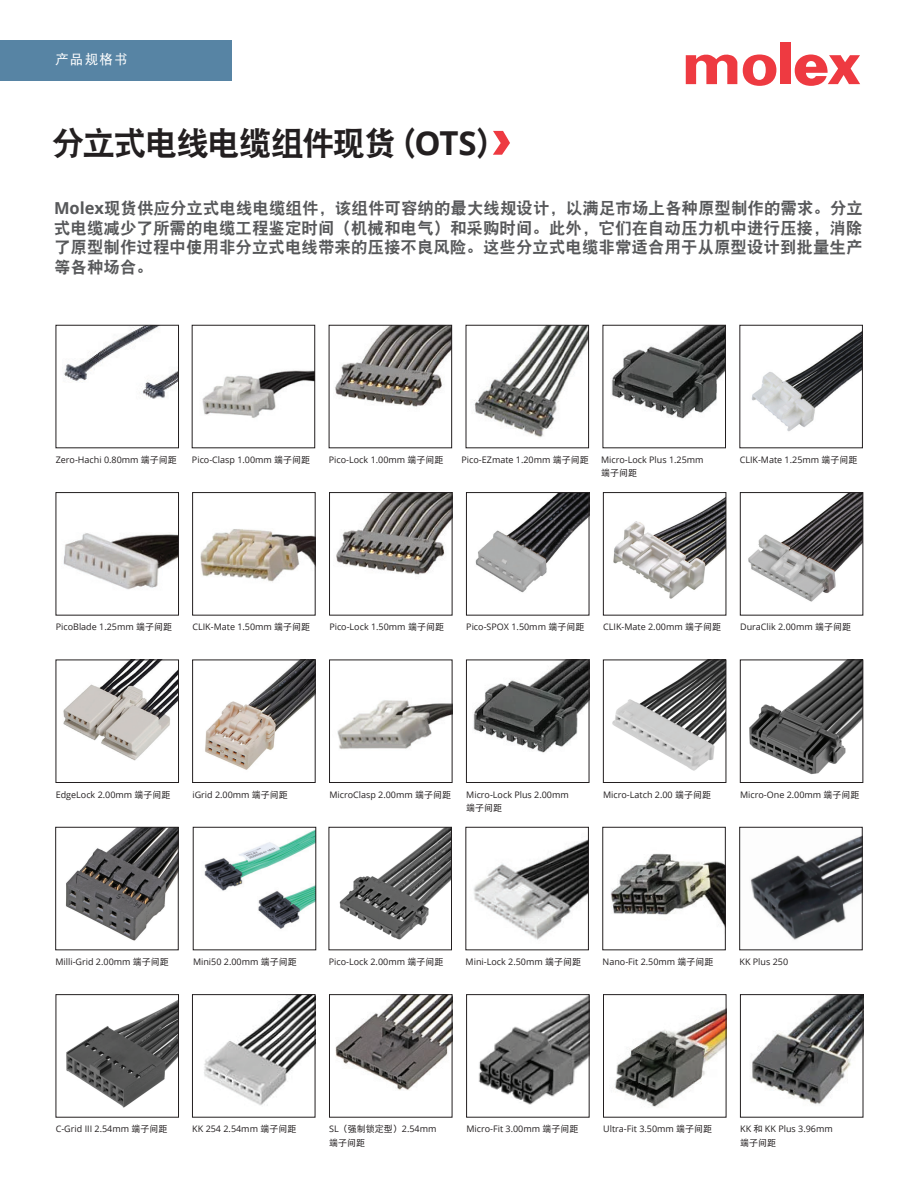
<style>
.page{position:relative;width:918px;height:1188px;background:#fff}
.page>*{position:absolute;margin:0;border:0;box-sizing:border-box;transform-origin:0 0}
.t1{font:33px "DFP Hei W9";letter-spacing:-.055em;color:#231f20}
.t2{font:16.5px/19.5px "DFP Hei W9";color:#57585a;text-align:justify}
.t3{font:13.5px "DFP Hei W5";letter-spacing:.1em;color:#fff}
.t4{font:9px "Open Sans";color:#231f20}
.t5{font:9px "DFP Hei W5";color:#231f20}
.s1{font-family:"Open Sans";font-weight:700}
.s2{font-family:"DFP Hei W5"}
</style>
<div class="page">
<div style="left:0;top:40px;width:231px;height:41px;background:#5784a4"></div>
<div style="left:780px;top:43px;width:10px;height:41px;background:#ee3a41"></div>
<svg style="left:743px;top:55px;width:33px;height:31px"></svg>
<svg style="left:686px;top:54px;width:51px;height:30px"></svg>
<svg style="left:795px;top:55px;width:65px;height:31px"></svg>
<svg style="left:493px;top:131px;width:17px;height:24px"></svg>
<img style="left:202px;top:370px;width:111px;height:48px">
<div style="left:192px;top:325px;width:123px;height:123px;border:1px solid #231f20"></div>
<img style="left:335px;top:327px;width:115px;height:80px">
<div style="left:329px;top:325px;width:123px;height:123px;border:1px solid #231f20"></div>
<img style="left:474px;top:327px;width:113px;height:111px">
<div style="left:466px;top:325px;width:123px;height:123px;border:1px solid #231f20"></div>
<img style="left:611px;top:327px;width:113px;height:92px">
<div style="left:603px;top:325px;width:123px;height:123px;border:1px solid #231f20"></div>
<img style="left:751px;top:331px;width:110px;height:101px">
<div style="left:740px;top:325px;width:123px;height:123px;border:1px solid #231f20"></div>
<img style="left:63px;top:533px;width:114px;height:57px">
<div style="left:56px;top:492px;width:123px;height:123px;border:1px solid #231f20"></div>
<img style="left:200px;top:529px;width:113px;height:53px">
<div style="left:192px;top:492px;width:123px;height:123px;border:1px solid #231f20"></div>
<img style="left:336px;top:494px;width:114px;height:81px">
<div style="left:329px;top:492px;width:123px;height:123px;border:1px solid #231f20"></div>
<img style="left:475px;top:494px;width:112px;height:99px">
<div style="left:466px;top:492px;width:123px;height:123px;border:1px solid #231f20"></div>
<img style="left:613px;top:498px;width:111px;height:101px">
<div style="left:603px;top:492px;width:123px;height:123px;border:1px solid #231f20"></div>
<img style="left:748px;top:494px;width:113px;height:108px">
<div style="left:740px;top:492px;width:123px;height:123px;border:1px solid #231f20"></div>
<img style="left:63px;top:662px;width:114px;height:99px">
<div style="left:56px;top:660px;width:123px;height:123px;border:1px solid #231f20"></div>
<img style="left:205px;top:662px;width:108px;height:108px">
<div style="left:192px;top:660px;width:123px;height:123px;border:1px solid #231f20"></div>
<img style="left:337px;top:700px;width:113px;height:49px">
<div style="left:329px;top:660px;width:123px;height:123px;border:1px solid #231f20"></div>
<img style="left:473px;top:662px;width:114px;height:91px">
<div style="left:466px;top:660px;width:123px;height:123px;border:1px solid #231f20"></div>
<img style="left:612px;top:662px;width:112px;height:109px">
<div style="left:603px;top:660px;width:123px;height:123px;border:1px solid #231f20"></div>
<img style="left:749px;top:662px;width:112px;height:113px">
<div style="left:740px;top:660px;width:123px;height:123px;border:1px solid #231f20"></div>
<img style="left:65px;top:829px;width:111px;height:112px">
<div style="left:55px;top:827px;width:123px;height:123px;border:1px solid #231f20"></div>
<img style="left:339px;top:829px;width:111px;height:111px">
<div style="left:329px;top:827px;width:123px;height:123px;border:1px solid #231f20"></div>
<img style="left:473px;top:840px;width:114px;height:100px">
<div style="left:466px;top:827px;width:123px;height:123px;border:1px solid #231f20"></div>
<img style="left:610px;top:853px;width:114px;height:73px">
<div style="left:603px;top:827px;width:123px;height:123px;border:1px solid #231f20"></div>
<img style="left:750px;top:836px;width:110px;height:104px">
<div style="left:740px;top:827px;width:122px;height:123px;border:1px solid #231f20"></div>
<img style="left:478px;top:996px;width:109px;height:109px">
<div style="left:466px;top:994px;width:123px;height:123px;border:1px solid #231f20"></div>
<img style="left:614px;top:1009px;width:110px;height:98px">
<div style="left:603px;top:994px;width:123px;height:123px;border:1px solid #231f20"></div>
<img style="left:752px;top:996px;width:109px;height:109px">
<div style="left:740px;top:994px;width:123px;height:123px;border:1px solid #231f20"></div>
<img style="left:204px;top:830px;width:110px;height:99px">
<div style="left:193px;top:827px;width:123px;height:123px;border:1px solid #231f20"></div>
<img style="left:63px;top:327px;width:114px;height:72px">
<div style="left:56px;top:325px;width:123px;height:123px;border:1px solid #231f20"></div>
<img style="left:66px;top:1000px;width:111px;height:108px">
<div style="left:56px;top:994px;width:123px;height:123px;border:1px solid #231f20"></div>
<img style="left:204px;top:996px;width:109px;height:110px">
<div style="left:192px;top:994px;width:123px;height:123px;border:1px solid #231f20"></div>
<img style="left:335px;top:996px;width:115px;height:94px">
<div style="left:329px;top:994px;width:123px;height:123px;border:1px solid #231f20"></div>
<h3 class="t3" style="left:55px;top:52px;width:74px">产品规格书</h3>
<h1 class="t1" style="left:52px;top:125px;width:457px">分立式电线电缆组件现货（<span class="s1">OTS</span>）</h1>
<h2 class="t2" style="left:54px;top:198px;width:811px"><span class="s1">Molex</span>现货供应分立式电线电缆组件，该组件可容纳的最大线规设计，以满足市场上各种原型制作的需求。分立式电缆减少了所需的电缆工程鉴定时间（机械和电气）和采购时间。此外，它们在自动压力机中进行压接，消除了原型制作过程中使用非分立式电线带来的压接不良风险。这些分立式电缆非常适合用于从原型设计到批量生产等各种场合。</h2>
<p class="t4" style="left:56px;top:453px;width:123px">Zero-Hachi 0.80mm <span class="s2">端子间距</span></p>
<p class="t4" style="left:192px;top:453px;width:120px">Pico-Clasp 1.00mm <span class="s2">端子间距</span></p>
<p class="t4" style="left:329px;top:453px;width:116px">Pico-Lock 1.00mm <span class="s2">端子间距</span></p>
<p class="t4" style="left:601px;top:453px;width:104px">Micro-Lock Plus 1.25mm</p>
<p class="t5" style="left:601px;top:468px;width:37px">端子间距</p>
<p class="t4" style="left:462px;top:453px;width:129px">Pico-EZmate 1.20mm <span class="s2">端子间距</span></p>
<p class="t4" style="left:740px;top:453px;width:119px">CLIK-Mate 1.25mm <span class="s2">端子间距</span></p>
<p class="t4" style="left:56px;top:621px;width:118px">PicoBlade 1.25mm <span class="s2">端子间距</span></p>
<p class="t4" style="left:192px;top:621px;width:119px">CLIK-Mate 1.50mm <span class="s2">端子间距</span></p>
<p class="t4" style="left:329px;top:621px;width:116px">Pico-Lock 1.50mm <span class="s2">端子间距</span></p>
<p class="t4" style="left:466px;top:621px;width:120px">Pico-SPOX 1.50mm <span class="s2">端子间距</span></p>
<p class="t4" style="left:603px;top:621px;width:119px">CLIK-Mate 2.00mm <span class="s2">端子间距</span></p>
<p class="t4" style="left:740px;top:621px;width:112px">DuraClik 2.00mm <span class="s2">端子间距</span></p>
<p class="t4" style="left:56px;top:788px;width:116px">EdgeLock 2.00mm <span class="s2">端子间距</span></p>
<p class="t4" style="left:192px;top:788px;width:97px">iGrid 2.00mm <span class="s2">端子间距</span></p>
<p class="t4" style="left:329px;top:788px;width:123px">MicroClasp 2.00mm <span class="s2">端子间距</span></p>
<p class="t4" style="left:466px;top:788px;width:104px">Micro-Lock Plus 2.00mm</p>
<p class="t4" style="left:603px;top:788px;width:109px">Micro-Latch 2.00 <span class="s2">端子间距</span></p>
<p class="t5" style="left:466px;top:803px;width:37px">端子间距</p>
<p class="t4" style="left:740px;top:788px;width:121px">Micro-One 2.00mm <span class="s2">端子间距</span></p>
<p class="t4" style="left:56px;top:955px;width:115px">Milli-Grid 2.00mm <span class="s2">端子间距</span></p>
<p class="t4" style="left:329px;top:955px;width:116px">Pico-Lock 2.00mm <span class="s2">端子间距</span></p>
<p class="t4" style="left:466px;top:955px;width:117px">Mini-Lock 2.50mm <span class="s2">端子间距</span></p>
<p class="t4" style="left:603px;top:955px;width:112px">Nano-Fit 2.50mm <span class="s2">端子间距</span></p>
<p class="t4" style="left:740px;top:955px;width:50px">KK Plus 250</p>
<p class="t4" style="left:193px;top:955px;width:105px">Mini50 2.00mm <span class="s2">端子间距</span></p>
<p class="t4" style="left:56px;top:1123px;width:113px">C-Grid III 2.54mm <span class="s2">端子间距</span></p>
<p class="t4" style="left:192px;top:1123px;width:106px">KK 254 2.54mm <span class="s2">端子间距</span></p>
<p class="t4" style="left:329px;top:1123px;width:109px">SL<span class="s2">（强制锁定型）</span>2.54mm</p>
<p class="t5" style="left:329px;top:1138px;width:37px">端子间距</p>
<p class="t4" style="left:466px;top:1123px;width:114px">Micro-Fit 3.00mm <span class="s2">端子间距</span></p>
<p class="t4" style="left:740px;top:1123px;width:94px">KK <span class="s2">和</span> KK Plus 3.96mm</p>
<p class="t5" style="left:740px;top:1138px;width:37px">端子间距</p>
<p class="t4" style="left:603px;top:1123px;width:110px">Ultra-Fit 3.50mm <span class="s2">端子间距</span></p>
</div>
